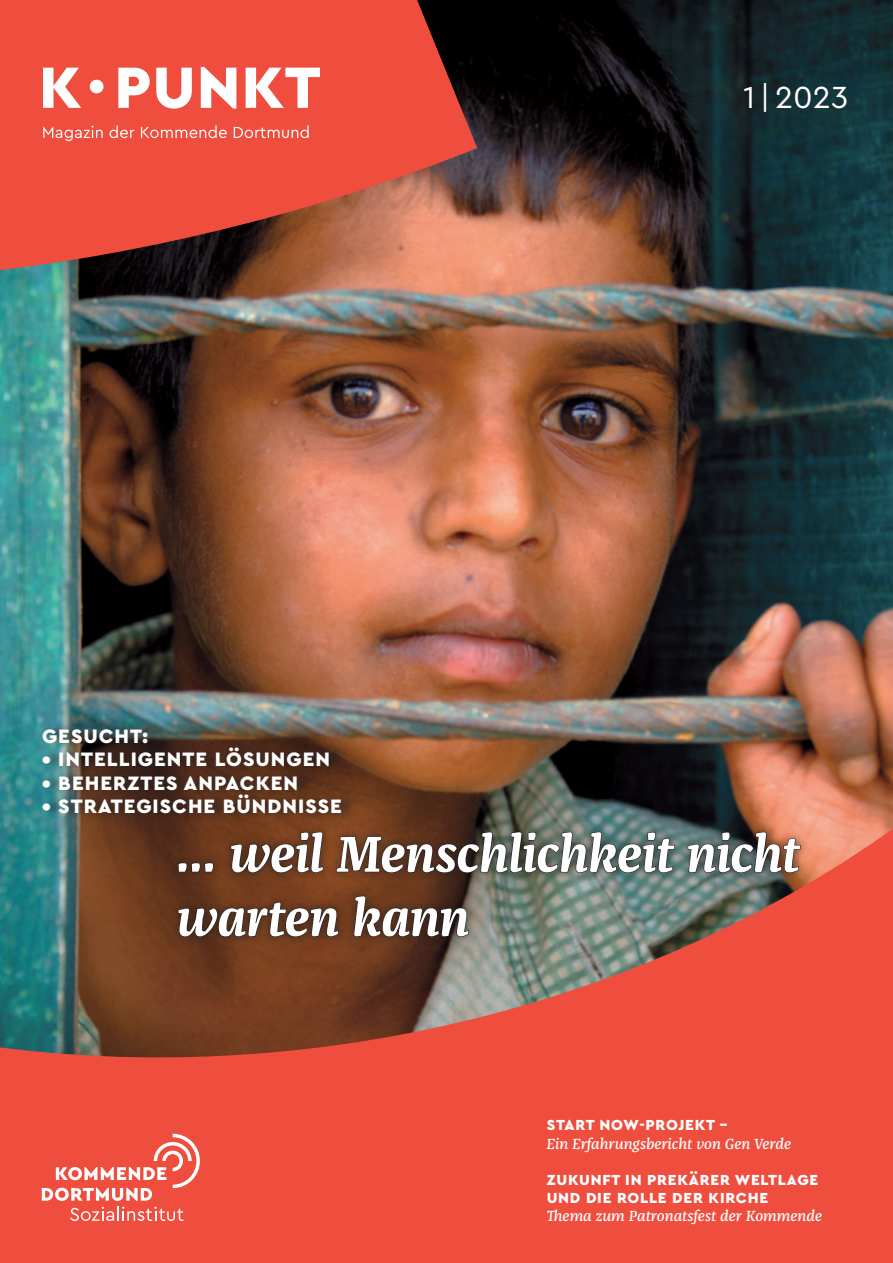
<style>
.page{position:relative;width:893px;height:1263px;background:#fff}
.page>*{position:absolute;margin:0;border:0;box-sizing:border-box;transform-origin:0 0}
.t1{font:italic 700 52.35px/64.1px "Franziska Pro";letter-spacing:-.01em;color:#fff}
.t2{font:31.95px "Cera PRO";color:#fff}
.t3{font:900 20.4px "Cera PRO";letter-spacing:.05em;color:#fff}
.t4{font:italic 500 15.3px "Franziska Pro";color:#fff}
.t5{font:900 15.3px/18.1px "Cera PRO";letter-spacing:.05em;color:#fff}
</style>
<div class="page">
<img style="left:0;top:0;width:893px;height:819px">
<svg style="left:0;top:0;width:477px;height:272px;background:#d04c3c"></svg>
<svg style="left:43px;top:125px;width:266px;height:16px;background:#f16d60"></svg>
<svg style="left:43px;top:67px;width:277px;height:42px"></svg>
<svg style="left:0;top:819px;width:893px;height:444px;background:#ca5040"></svg>
<svg style="left:42px;top:1134px;width:158px;height:87px;background:#f16e61"></svg>
<div style="left:169px;top:822px;width:639px;height:123px;background:#231f20;opacity:.85"></div>
<svg style="left:178px;top:862px;width:36px;height:10px"></svg>
<svg style="left:230px;top:831px;width:94px;height:42px;background:#57321e"></svg>
<svg style="left:336px;top:831px;width:339px;height:42px;background:#4b443a"></svg>
<svg style="left:687px;top:831px;width:114px;height:42px;background:#574f48"></svg>
<svg style="left:178px;top:902px;width:161px;height:35px;background:#4d2e1d"></svg>
<svg style="left:353px;top:895px;width:116px;height:42px;background:#472d21"></svg>
<div style="left:42px;top:720px;width:315px;height:101px;background:#231f20;opacity:.85"></div>
<p class="t3" style="left:42px;top:723px;width:108px">GESUCHT:</p>
<p class="t3" style="left:42px;top:746px;width:290px">• INTELLIGENTE LÖSUNGEN</p>
<p class="t3" style="left:42px;top:769px;width:258px">• BEHERZTES ANPACKEN</p>
<p class="t3" style="left:42px;top:792px;width:302px">• STRATEGISCHE BÜNDNISSE</p>
<h2 class="t2" style="left:743px;top:76px;width:107px">1 | 2023</h2>
<h1 class="t1" style="left:177px;top:821px;width:625px">… weil Menschlichkeit nicht warten kann</h1>
<p class="t5" style="left:547px;top:1115px;width:182px">START NOW-PROJEKT –</p>
<p class="t4" style="left:546px;top:1134px;width:246px">Ein Erfahrungsbericht von Gen Verde</p>
<p class="t5" style="left:547px;top:1170px;width:273px">ZUKUNFT IN PREKÄRER WELTLAGE<br>UND DIE ROLLE DER KIRCHE</p>
<p class="t4" style="left:546px;top:1206px;width:277px">Thema zum Patronatsfest der Kommende</p>
</div>
